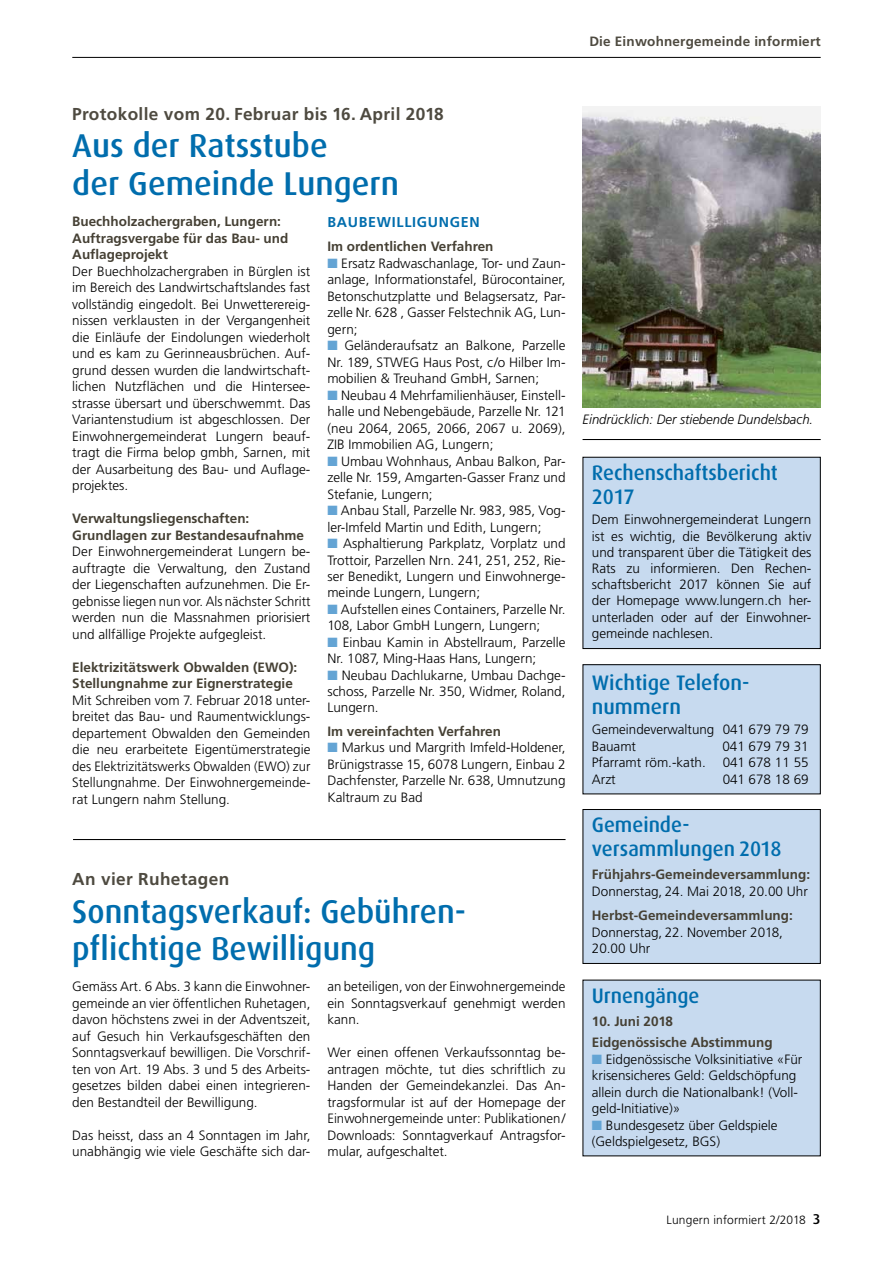
<style>
.page{position:relative;width:893px;height:1263px;background:#fff}
.page>*{position:absolute;margin:0;border:0;box-sizing:border-box;transform-origin:0 0}
.t1{font:500 33px/37.5px "Dax";color:#006dad}
.t2{font:500 21px/24px "Dax";color:#006dad}
.t3{font:700 17.25px "Frutiger";letter-spacing:.02em;color:#4e4a40}
.t4{font:700 14.25px "Frutiger";letter-spacing:.05em;color:#006dad}
.t5{font:300 13.5px/16.5px "Frutiger";color:#000;text-align:justify}
.t6{font:700 13.5px/16.5px "Frutiger";color:#454034}
.t7{font:italic 300 13.5px "Frutiger";color:#000}
.t8{font:700 13.5px "Frutiger";letter-spacing:.015em;color:#4e4a40}
.t9{font:300 12px "Frutiger";letter-spacing:.015em;color:#000}
.s1{color:#64a4d4}
.s2{font-family:"Dax";font-weight:500;font-size:14.25px}
</style>
<div class="page">
<hr style="left:72px;top:57px;width:749px;height:1px;background:#000">
<div style="left:583px;top:809px;width:237px;height:154px;background:#c7daef"></div>
<div style="left:583px;top:809px;width:238px;height:155px;border:1px solid #000"></div>
<div style="left:583px;top:980px;width:237px;height:176px;background:#c7daef"></div>
<hr style="left:73px;top:839px;width:493px;height:1px;background:#000">
<div style="left:583px;top:665px;width:237px;height:129px;background:#c7daef"></div>
<div style="left:583px;top:664px;width:238px;height:130px;border:1px solid #000"></div>
<div style="left:583px;top:457px;width:237px;height:191px;background:#c7daef"></div>
<div style="left:583px;top:457px;width:238px;height:192px;border:1px solid #000"></div>
<img style="left:583px;top:106px;width:238px;height:301px">
<hr style="left:583px;top:439px;width:238px;height:1px;background:#000">
<p class="t8" style="left:589px;top:33px;width:233px">Die Einwohnergemeinde informiert</p>
<p class="t3" style="left:72px;top:104px;width:373px">Protokolle vom 20. Februar bis 16. April 2018</p>
<h1 class="t1" style="left:72px;top:127px;width:328px">Aus der Ratsstube<br>der Gemeinde Lungern</h1>
<p class="t6" style="left:72px;top:213px;width:218px">Buechholzachergraben, Lungern:<br>Auftragsvergabe für das Bau- und<br>Auflageprojekt</p>
<p class="t5" style="left:72px;top:263px;width:240px">Der Buechholzachergraben in Bürglen ist im Bereich des Landwirtschaftslandes fast vollständig eingedolt. Bei Unwetterereig&shy;nissen verklausten in der Vergangenheit die Einläufe der Eindolungen wiederholt und es kam zu Gerinneausbrüchen. Auf&shy;grund dessen wurden die landwirtschaft&shy;lichen Nutzflächen und die Hintersee&shy;strasse übersart und überschwemmt. Das Variantenstudium ist abgeschlossen. Der Einwohnergemeinderat Lungern beauf&shy;tragt die Firma belop gmbh, Sarnen, mit der Ausarbeitung des Bau- und Auflage&shy;projektes.</p>
<p class="t6" style="left:72px;top:510px;width:233px">Verwaltungsliegenschaften:<br>Grundlagen zur Bestandesaufnahme</p>
<p class="t5" style="left:72px;top:543px;width:240px">Der Einwohnergemeinderat Lungern be&shy;auftragte die Verwaltung, den Zustand der Liegenschaften aufzunehmen. Die Er&shy;gebnisse liegen nun vor. Als nächster Schritt werden nun die Massnahmen priorisiert und allfällige Projekte aufgegleist.</p>
<p class="t6" style="left:72px;top:659px;width:227px">Elektrizitätswerk Obwalden (EWO):<br>Stellungnahme zur Eignerstrategie</p>
<p class="t5" style="left:72px;top:692px;width:240px">M it Schreiben vom 7. Februar 2018 unter&shy;breitet das Bau- und Raumentwicklungs&shy;departement Obwalden den Gemeinden die neu erarbeitete Eigentümerstrategie des Elektrizitätswerks Obwalden (EWO) zur Stellungnahme. Der Einwohnergemeinde&shy;rat Lungern nahm Stellung.</p>
<p class="t4" style="left:327px;top:213px;width:154px">Baubewilligungen</p>
<p class="t6" style="left:327px;top:238px;width:168px">Im ordentlichen Verfahren</p>
<p class="t5" style="left:327px;top:255px;width:240px"><span class="s1">■</span> Ersatz Radwaschanlage, Tor- und Zaun&shy;anlage, Informationstafel, Bürocontainer, Betonschutzplatte und Belagsersatz, Par&shy;zelle Nr. 628 , Gasser Felstechnik AG, Lun&shy;gern;</p>
<p class="t5" style="left:327px;top:337px;width:240px"><span class="s1">■</span> Geländeraufsatz an Balkone, Parzelle Nr. 189, STWEG Haus Post, c/o Hilber Im&shy;mobilien &amp; Treuhand GmbH, Sarnen;</p>
<p class="t5" style="left:327px;top:387px;width:240px"><span class="s1">■</span> Neubau 4 Mehrfamilienhäuser, Einstell&shy;halle und Nebengebäude, Parzelle Nr. 121 (neu 2064, 2065, 2066, 2067 u. 2069), ZIB Immobilien AG, Lungern;</p>
<p class="t5" style="left:327px;top:453px;width:240px"><span class="s1">■</span> Umbau Wohnhaus, Anbau Balkon, Par&shy;zelle Nr. 159, Amgarten-Gasser Franz und Stefanie, Lungern;</p>
<p class="t5" style="left:327px;top:502px;width:240px"><span class="s1">■</span> Anbau Stall, Parzelle Nr. 983, 985, Vog&shy;ler-Imfeld Martin und Edith, Lungern;</p>
<p class="t5" style="left:327px;top:535px;width:240px"><span class="s1">■</span> Asphaltierung Parkplatz, Vorplatz und Trottoir, Parzellen Nrn. 241, 251, 252, Rie&shy;ser Benedikt, Lungern und Einwohnerge&shy;meinde Lungern, Lungern;</p>
<p class="t5" style="left:327px;top:601px;width:240px"><span class="s1">■</span> Aufstellen eines Containers, Parzelle Nr.<br>108, Labor GmbH Lungern, Lungern;</p>
<p class="t5" style="left:327px;top:634px;width:240px"><span class="s1">■</span> Einbau Kamin in Abstellraum, Parzelle<br>Nr. 1087, M ing-Haas Hans, Lungern;</p>
<p class="t5" style="left:327px;top:667px;width:240px"><span class="s1">■</span> Neubau Dachlukarne, Umbau Dachge&shy;schoss, Parzelle Nr. 350, Widmer, Roland, Lungern.</p>
<p class="t6" style="left:327px;top:723px;width:175px">Im vereinfachten Verfahren</p>
<p class="t5" style="left:327px;top:739px;width:240px"><span class="s1">■</span> Markus und Margrith Imfeld-Holdener, Brünigstrasse 15, 6078 Lungern, Einbau 2<br>Dachfenster, Parzelle Nr. 638, Umnutzung Kaltraum zu Bad</p>
<p class="t3" style="left:72px;top:869px;width:158px">An vier Ruhetagen</p>
<h1 class="t1" style="left:72px;top:893px;width:392px">Sonntagsverkauf: Gebühren&shy;pflichtige Bewilligung</h1>
<p class="t5" style="left:72px;top:978px;width:240px">Gemäss Art. 6 Abs. 3 kann die Einwohner&shy;gemeinde an vier öffentlichen Ruhetagen, davon höchstens zwei in der Adventszeit, auf Gesuch hin Verkaufsgeschäften den Sonntagsverkauf bewilligen. Die Vorschrif&shy;ten von Art. 19 Abs. 3 und 5 des Arbeits&shy;gesetzes bilden dabei einen integrieren&shy;den Bestandteil der Bewilligung.</p>
<p class="t5" style="left:72px;top:1127px;width:240px">Das heisst, dass an 4 Sonntagen im Jahr, unabhängig wie viele Geschäfte sich dar-</p>
<p class="t5" style="left:327px;top:978px;width:240px">an beteiligen, von der Einwohnergemeinde ein Sonntagsverkauf genehmigt werden kann.</p>
<p class="t5" style="left:327px;top:1044px;width:240px">Wer einen offenen Verkaufssonntag be&shy;antragen möchte, tut dies schriftlich zu Handen der Gemeindekanzlei. Das An&shy;tragsformular ist auf der Homepage der Einwohnergemeinde unter: Publikationen/ Downloads: Sonntagverkauf Antragsfor&shy;mular, aufgeschaltet.</p>
<p class="t7" style="left:583px;top:412px;width:232px">Eindrücklich: Der stiebende Dundelsbach.</p>
<h2 class="t2" style="left:592px;top:461px;width:188px">Rechenschaftsbericht<br>2017</h2>
<p class="t5" style="left:592px;top:512px;width:221px">Dem Einwohnergemeinderat Lungern ist es wichtig, die Bevölkerung aktiv und transparent über die Tätigkeit des Rats zu informieren. Den Rechen&shy;schaftsbericht 2017 können Sie auf der Homepage www.lungern.ch her&shy;unterladen oder auf der Einwohner&shy;gemeinde nachlesen.</p>
<h2 class="t2" style="left:592px;top:670px;width:157px">Wichtige Telefon&shy;nummern</h2>
<p class="t5" style="left:592px;top:721px;width:218px">Gemeindeverwaltung 041 679 79 79<br>Bauamt</p>
<p class="t5" style="left:722px;top:738px;width:88px">041 679 79 31</p>
<p class="t5" style="left:592px;top:754px;width:115px">Pfarramt röm.-kath.</p>
<p class="t5" style="left:723px;top:754px;width:87px">041 678 11 55</p>
<p class="t5" style="left:592px;top:771px;width:25px">Arzt</p>
<p class="t5" style="left:723px;top:771px;width:87px">041 678 18 69</p>
<h2 class="t2" style="left:592px;top:813px;width:191px">Gemeinde&shy;versammlungen 2018</h2>
<p class="t6" style="left:592px;top:866px;width:220px">Frühjahrs-Gemeindeversammlung:</p>
<p class="t5" style="left:592px;top:883px;width:218px">Donnerstag, 24. Mai 2018, 20.00 Uhr</p>
<p class="t6" style="left:592px;top:907px;width:203px">Herbst-Gemeindeversammlung:</p>
<p class="t5" style="left:592px;top:924px;width:193px">Donnerstag, 22. November 2018,<br>20.00 Uhr</p>
<h2 class="t2" style="left:592px;top:984px;width:109px">Urnengänge</h2>
<p class="t6" style="left:592px;top:1010px;width:182px;line-height:21.8px">10. Juni 2018<br>Eidgenössische Abstimmung</p>
<p class="t5" style="left:592px;top:1051px;width:212px;text-align:left"><span class="s1">■</span> Eidgenössische Volksinitiative «Für krisensicheres Geld: Geldschöpfung allein durch die Nationalbank! (Voll&shy;geld-Initiative)»</p>
<p class="t5" style="left:592px;top:1117px;width:187px"><span class="s1">■</span> Bundesgesetz über Geldspiele (Geldspielgesetz, BGS)</p>
<p class="t9" style="left:667px;top:1213px;width:156px">Lungern informiert 2/2018 <span class="s2">3</span></p>
</div>
